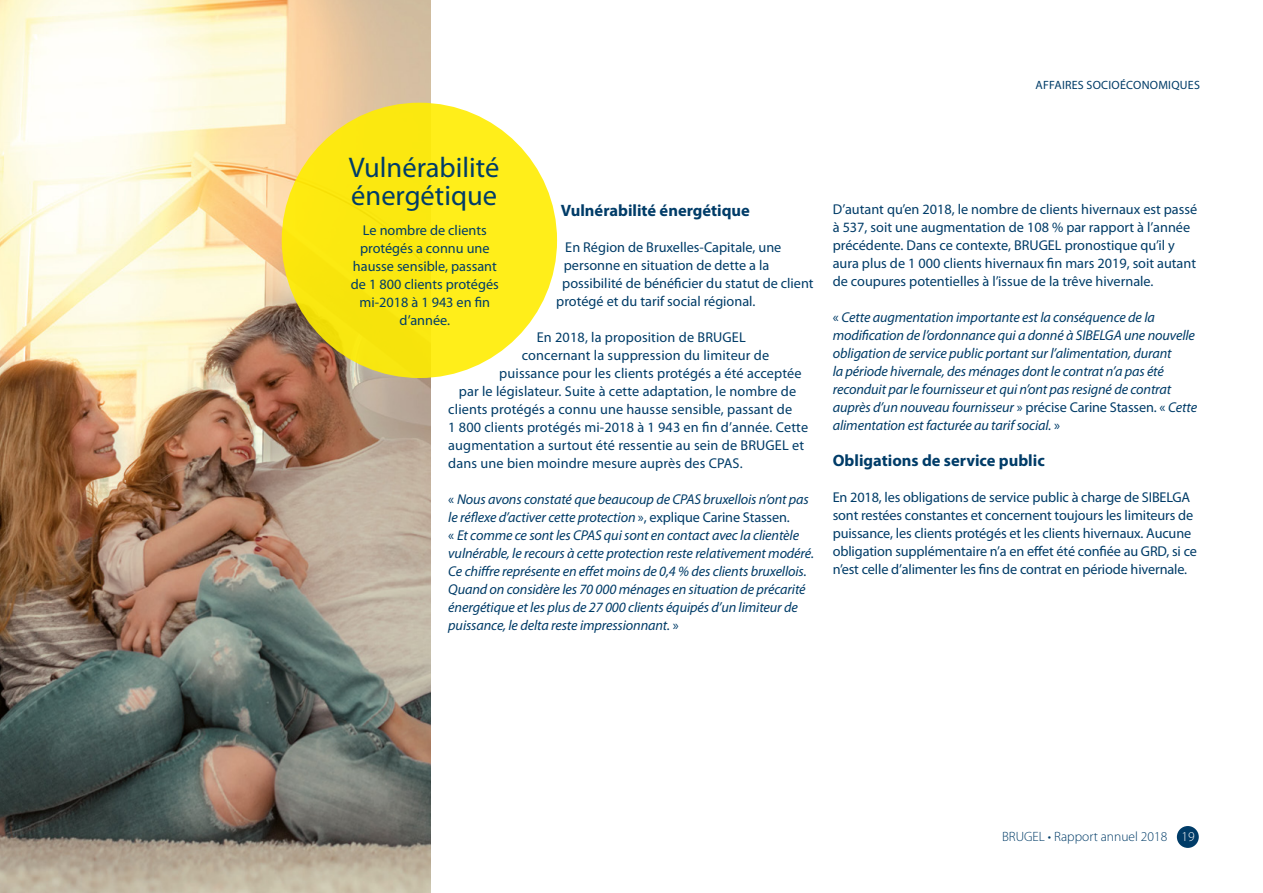
<style>
.page{position:relative;width:1263px;height:893px;background:#fff}
.page>*{position:absolute;margin:0;border:0;box-sizing:border-box;transform-origin:0 0}
.t1{font:28.5px/28.5px "Myriad Pro";color:#003c68}
.t2{font:700 16.5px "Myriad Pro";color:#003c68}
.t3{font:14.25px/18px "Myriad Pro";color:#003c68}
.t4{font:italic 14.25px/18px "Myriad Pro";letter-spacing:-.01em;color:#003c68}
.t5{font:300 13.5px "Myriad Pro";color:#003c68}
.t6{font:12px "Myriad Pro";letter-spacing:.02em;color:#003c68}
.s1{font-style:normal}
.s2{color:#fff}
</style>
<div class="page">
<img style="left:0;top:0;width:430px;height:893px">
<div style="left:282px;top:103px;width:275px;height:275px;background:#fde911;border-radius:50%"></div>
<div style="left:1177px;top:826px;width:22px;height:22px;background:#003c68;border-radius:50%"></div>
<p class="t6" style="left:1035px;top:79px;width:166px">AFFAIRES SOCIOÉCONOMIQUES</p>
<h1 class="t1" style="left:349px;top:154px;width:152px">Vulnérabilité énergétique</h1>
<p class="t2" style="left:561px;top:201px;width:191px">Vulnérabilité énergétique</p>
<p class="t3" style="left:565px;top:238px;width:218px">En Région de Bruxelles-Capitale, une</p>
<p class="t3" style="left:564px;top:256px;width:207px">personne en situation de dette a la</p>
<p class="t3" style="left:562px;top:274px;width:253px">possibilité de bénéficier du statut de client</p>
<p class="t3" style="left:556px;top:292px;width:201px">protégé et du tarif social régional.</p>
<p class="t3" style="left:537px;top:328px;width:210px">En 2018, la proposition de BRUGEL</p>
<p class="t3" style="left:522px;top:346px;width:249px">concernant la suppression du limiteur de</p>
<p class="t3" style="left:499px;top:364px;width:304px">puissance pour les clients protégés a été acceptée</p>
<p class="t3" style="left:459px;top:382px;width:339px">par le législateur. Suite à cette adaptation, le nombre de</p>
<p class="t3" style="left:448px;top:400px;width:345px">clients protégés a connu une hausse sensible, passant de</p>
<p class="t3" style="left:448px;top:418px;width:361px">1 800 clients protégés mi-2018 à 1 943 en fin d’année. Cette</p>
<p class="t3" style="left:448px;top:436px;width:357px">augmentation a surtout été ressentie au sein de BRUGEL et</p>
<p class="t3" style="left:448px;top:454px;width:296px">dans une bien moindre mesure auprès des CPAS.</p>
<p class="t4" style="left:448px;top:490px;width:367px"><span class="s1">«</span> Nous avons constaté que beaucoup de CPAS bruxellois n’ont pas le réflexe d’activer cette protection <span class="s1">», explique Carine Stassen.<br>«</span> Et comme ce sont les CPAS qui sont en contact avec la clientèle vulnérable, le recours à cette protection reste relativement modéré.<br>Ce chiffre représente en effet moins de 0,4 % des clients bruxellois.<br>Quand on considère les 70 000 ménages en situation de précarité énergétique et les plus de 27 000 clients équipés d’un limiteur de puissance, le delta reste impressionnant. <span class="s1">»</span></p>
<p class="t3" style="left:351px;top:222px;width:149px;text-align:center">Le nombre de clients protégés a connu une hausse sensible, passant de 1 800 clients protégés mi-2018 à 1 943 en fin d’année.</p>
<p class="t3" style="left:833px;top:200px;width:366px">D’autant qu’en 2018, le nombre de clients hivernaux est passé à 537, soit une augmentation de 108 % par rapport à l’année précédente. Dans ce contexte, BRUGEL pronostique qu’il y aura plus de 1 000 clients hivernaux fin mars 2019, soit autant de coupures potentielles à l’issue de la trêve hivernale.</p>
<p class="t4" style="left:833px;top:309px;width:366px"><span class="s1">«</span> Cette augmentation importante est la conséquence de la modification de l’ordonnance qui a donné à SIBELGA une nouvelle obligation de service public portant sur l’alimentation, durant<br>la période hivernale, des ménages dont le contrat n’a pas été reconduit par le fournisseur et qui n’ont pas resigné de contrat auprès d’un nouveau fournisseur <span class="s1">» précise Carine Stassen. «</span> Cette alimentation est facturée au tarif social. <span class="s1">»</span></p>
<p class="t2" style="left:833px;top:451px;width:213px">Obligations de service public</p>
<p class="t3" style="left:833px;top:489px;width:366px">En 2018, les obligations de service public à charge de SIBELGA sont restées constantes et concernent toujours les limiteurs de puissance, les clients protégés et les clients hivernaux. Aucune obligation supplémentaire n’a en effet été confiée au GRD, si ce n’est celle d’alimenter les fins de contrat en période hivernale.</p>
<p class="t5" style="left:1002px;top:829px;width:194px">BRUGEL • Rapport annuel 2018 <span class="s2">19</span></p>
</div>
